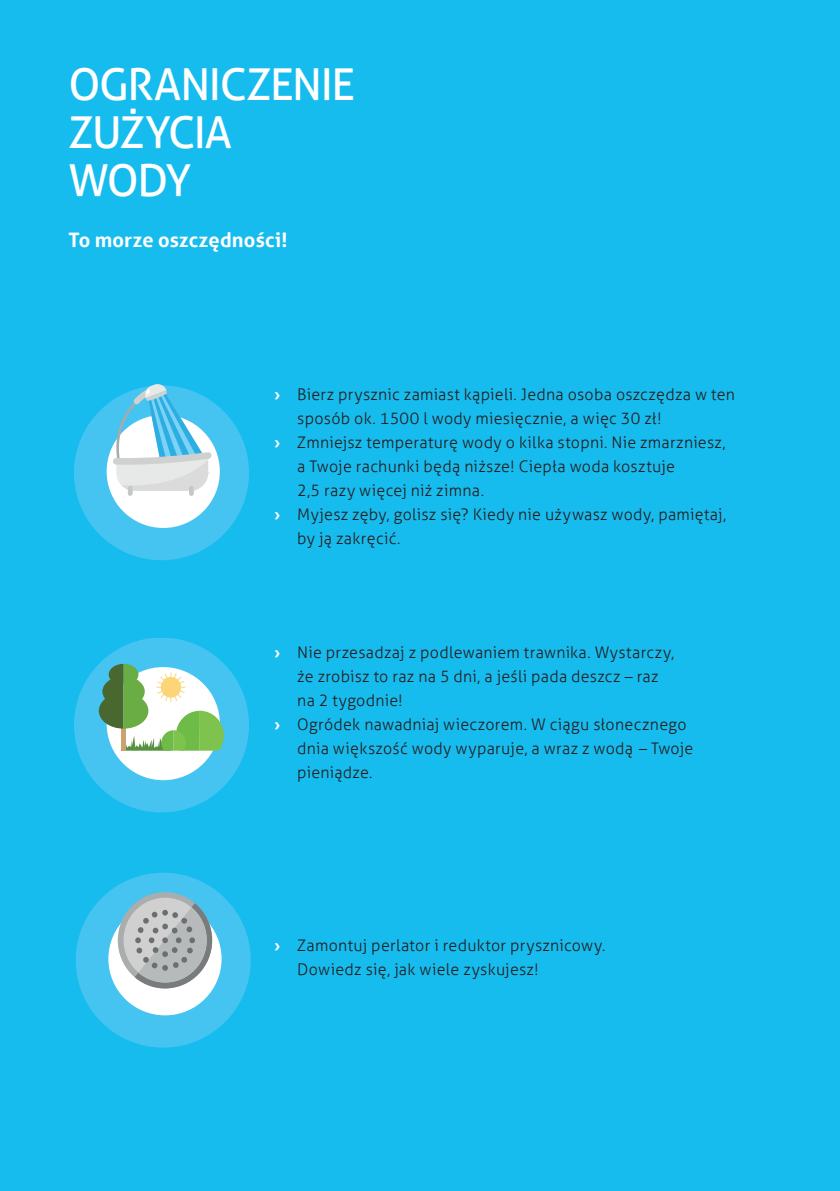
<style>
.page{position:relative;width:840px;height:1191px;background:#fff}
.page>*{position:absolute;margin:0;border:0;box-sizing:border-box;transform-origin:0 0}
.t1{font:44px/48px "Aller";letter-spacing:-.035em;color:#fff}
.t2{font:700 20px "Aller";letter-spacing:.005em;color:#fff}
.t3{font:300 16px/24px "Aller";letter-spacing:.015em;color:#231f20}
.s1{font-weight:700;color:#fff}
</style>
<div class="page">
<div style="left:0;top:0;width:839px;height:1191px;background:#17bcef"></div>
<div style="left:74px;top:385px;width:175px;height:175px;background:#45c4f1;border-radius:50%"></div>
<div style="left:107px;top:415px;width:113px;height:113px;background:#fff;border-radius:50%"></div>
<svg style="left:111px;top:384px;width:100px;height:107px"></svg>
<hr style="left:128px;top:486px;width:4px;height:10px;background:#c6c7c7;border-radius:2px">
<hr style="left:189px;top:486px;width:4px;height:10px;background:#c6c7c7;border-radius:2px">
<div style="left:74px;top:637px;width:175px;height:175px;background:#45c4f1;border-radius:87px"></div>
<div style="left:107px;top:667px;width:113px;height:113px;background:#fff;border-radius:50%"></div>
<svg style="left:99px;top:664px;width:125px;height:86px"></svg>
<svg style="left:165px;top:673px;width:12px;height:28px"></svg>
<svg style="left:157px;top:681px;width:27px;height:12px"></svg>
<svg style="left:165px;top:673px;width:11px;height:28px"></svg>
<div style="left:76px;top:872px;width:174px;height:175px;background:#45c4f1;border-radius:50%"></div>
<div style="left:108px;top:902px;width:113px;height:113px;background:#fff;border-radius:50%"></div>
<div style="left:118px;top:892px;width:94px;height:96px;background:#aaadad;border-radius:50%"></div>
<div style="left:123px;top:897px;width:83px;height:85px;background:#cfd0cf;border-radius:50%"></div>
<svg style="left:135px;top:903px;width:77px;height:85px"></svg>
<h1 class="t1" style="left:68px;top:60px;width:288px">OGRANICZENIE<br>ZUŻYCIA<br>WODY</h1>
<p class="t2" style="left:68px;top:228px;width:220px">To morze oszczędności!</p>
<p class="t3" style="left:274px;top:382px;width:461px"><span class="s1">›</span> Bierz prysznic zamiast kąpieli. Jedna osoba oszczędza w ten</p>
<p class="t3" style="left:297px;top:406px;width:365px">sposób ok. 1500 l wody miesięcznie, a więc 30 zł!</p>
<p class="t3" style="left:274px;top:430px;width:452px"><span class="s1">›</span> Zmniejsz temperaturę wody o kilka stopni. Nie zmarzniesz,</p>
<p class="t3" style="left:297px;top:454px;width:379px">a Twoje rachunki będą niższe! Ciepła woda kosztuje</p>
<p class="t3" style="left:297px;top:478px;width:188px">2,5 razy więcej niż zimna.</p>
<p class="t3" style="left:274px;top:502px;width:453px"><span class="s1">›</span> Myjesz zęby, golisz się? Kiedy nie używasz wody, pamiętaj,</p>
<p class="t3" style="left:297px;top:526px;width:104px">by ją zakręcić.</p>
<p class="t3" style="left:274px;top:640px;width:401px"><span class="s1">›</span> Nie przesadzaj z podlewaniem trawnika. Wystarczy,</p>
<p class="t3" style="left:297px;top:664px;width:362px">że zrobisz to raz na 5 dni, a jeśli pada deszcz – raz</p>
<p class="t3" style="left:297px;top:688px;width:107px">na 2 tygodnie!</p>
<p class="t3" style="left:274px;top:712px;width:413px"><span class="s1">›</span> Ogródek nawadniaj wieczorem. W ciągu słonecznego</p>
<p class="t3" style="left:297px;top:736px;width:397px">dnia większość wody wyparuje, a wraz z wodą – Twoje</p>
<p class="t3" style="left:297px;top:760px;width:77px">pieniądze.</p>
<p class="t3" style="left:297px;top:933px;width:309px;text-indent:-23px"><span class="s1">›</span> Zamontuj perlator i reduktor prysznicowy.<br>Dowiedz się, jak wiele zyskujesz!</p>
</div>
